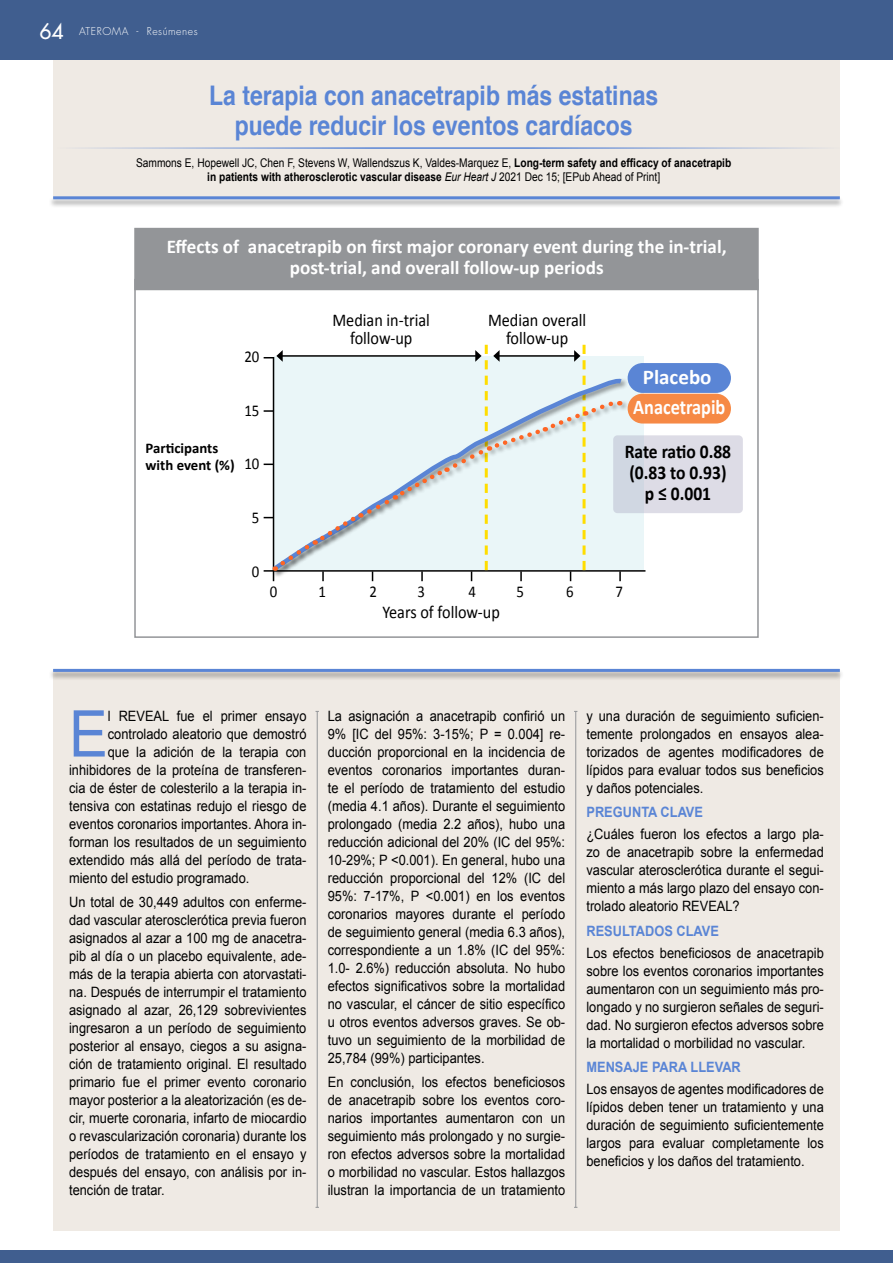
<style>
.page{position:relative;width:893px;height:1263px;background:#fff}
.page>*{position:absolute;margin:0;border:0;box-sizing:border-box;transform-origin:0 0}
.t1{font:64.5px "Arial";color:#5a85d5;scale:.9 1}
.t2{font:700 27px/30px "Helvetica";color:#5a85d5;text-align:center;scale:.85 1}
.t3{font:700 21px/30.2px "Calibri";color:#fff;text-align:center}
.t4{font:700 19.5px/21px "Calibri";color:#fff;text-align:center}
.t5{font:700 19.5px/21px "Calibri";color:#000;text-align:center;scale:.9 1}
.t6{font:18px/18px "Calibri";color:#000;text-align:center;scale:.9 1}
.t7{font:16.5px "Calibri";color:#000;scale:.9 1}
.t8{font:700 14.85px/17.7px "Calibri";color:#000}
.t9{font:14.25px/18px "Arial";color:#000;text-align:justify;scale:.9 1}
.t10{font:700 14.25px "Arial";color:#5a85d5;scale:.9 1}
.t11{font:12px/14.4px "Arial";color:#000;text-align:center;scale:.85 1}
.t12{font:300 10.5px "Futura Std";letter-spacing:.05em;color:#fff}
.s1{font-weight:500;font-size:21px}
.s2{font-weight:700}
.s3{font-style:italic}
</style>
<div class="page">
<div style="left:53px;top:670px;width:787px;height:561px;background:#efeae4"></div>
<div style="left:53px;top:43px;width:787px;height:155px;background:#efeae4"></div>
<div style="left:0;top:0;width:892px;height:60px;background:#405e8f"></div>
<div style="left:0;top:1250px;width:892px;height:13px;background:#405e8f"></div>
<div style="left:48px;top:668px;width:796px;height:13px;background:#000;opacity:.4"></div>
<hr style="left:53px;top:669px;width:787px;height:3px;background:#5a85d5">
<div style="left:48px;top:196px;width:796px;height:12px;background:#000;opacity:.4"></div>
<hr style="left:53px;top:196px;width:787px;height:3px;background:#5a85d5">
<hr style="left:53px;top:147px;width:787px;height:2px;background:#5a85d5">
<hr style="left:264px;top:570px;width:381px;height:2px;background:#000">
<svg style="left:264px;top:345px;width:357px;height:236px;background:#e3eced"></svg>
<div style="left:628px;top:363px;width:103px;height:30px;background:#5a85d5;border-radius:15px"></div>
<div style="left:613px;top:435px;width:130px;height:78px;background:linear-gradient(to right,#d3d8e3,#e1dde7);border-radius:4px"></div>
<div style="left:628px;top:394px;width:103px;height:29px;background:#f68945;border-radius:15px"></div>
<div style="left:134px;top:228px;width:625px;height:62px;background:#939598"></div>
<div style="left:134px;top:279px;width:625px;height:359px;border:2px solid #939598"></div>
<hr style="left:317px;top:711px;width:1px;height:496px;background:#939598">
<hr style="left:575px;top:711px;width:1px;height:496px;background:#939598">
<p class="t12" style="left:40px;top:25px;width:160px"><span class="s1">64</span> ATEROMA - Resúmenes</p>
<h2 class="t2" style="left:209px;top:81px;width:530px">La terapia con anacetrapib más estatinas puede reducir los eventos cardíacos</h2>
<p class="t11" style="left:136px;top:155px;width:702px">Sammons E, Hopewell JC, Chen F, Stevens W, Wallendszus K, Valdes-Marquez E, <span class="s2">Long-term safety and efficacy of anacetrapib in patients with atherosclerotic vascular disease</span> <span class="s3">Eur Heart J</span> 2021 Dec 15; [EPub Ahead of Print]</p>
<h3 class="t4" style="left:167px;top:236px;width:561px">Effects of anacetrapib on first major coronary event during the in-trial, post-trial, and overall follow-up periods</h3>
<p class="t7" style="left:244px;top:346px;width:18px">20</p>
<p class="t8" style="left:146px;top:439px;width:91px">Participants with event (%)</p>
<p class="t7" style="left:244px;top:400px;width:18px">15</p>
<p class="t7" style="left:244px;top:453px;width:18px">10</p>
<p class="t7" style="left:252px;top:507px;width:10px">5</p>
<p class="t6" style="left:332px;top:311px;width:110px">Median in-trial follow-up</p>
<p class="t6" style="left:488px;top:311px;width:111px">Median overall follow-up</p>
<h3 class="t3" style="left:633px;top:362px;width:94px">Placebo<br>Anacetrapib</h3>
<h3 class="t5" style="left:625px;top:441px;width:120px">Rate ratio 0.88 (0.83 to 0.93) p ≤ 0.001</h3>
<p class="t7" style="left:252px;top:561px;width:10px">0</p>
<p class="t7" style="left:270px;top:581px;width:10px">0</p>
<p class="t7" style="left:319px;top:581px;width:10px">1</p>
<p class="t7" style="left:370px;top:581px;width:10px">2</p>
<p class="t7" style="left:418px;top:581px;width:10px">3</p>
<p class="t7" style="left:469px;top:581px;width:10px">4</p>
<p class="t7" style="left:517px;top:581px;width:10px">5</p>
<p class="t7" style="left:566px;top:581px;width:10px">6</p>
<p class="t7" style="left:616px;top:581px;width:10px">7</p>
<p class="t6" style="left:382px;top:603px;width:132px">Years of follow-up</p>
<h1 class="t1" style="left:69px;top:692px;width:45px">E</h1>
<p class="t9" style="left:108px;top:707px;width:222px">l REVEAL fue el primer ensayo</p>
<p class="t9" style="left:108px;top:725px;width:222px">controlado aleatorio que demostró</p>
<p class="t9" style="left:108px;top:743px;width:222px">que la adición de la terapia con</p>
<p class="t9" style="left:69px;top:761px;width:265px">inhibidores de la proteína de transferen-</p>
<p class="t9" style="left:69px;top:779px;width:265px">cia de éster de colesterilo a la terapia in-</p>
<p class="t9" style="left:69px;top:797px;width:265px">tensiva con estatinas redujo el riesgo de</p>
<p class="t9" style="left:69px;top:815px;width:265px">eventos coronarios importantes. Ahora in-</p>
<p class="t9" style="left:69px;top:833px;width:265px">forman los resultados de un seguimiento</p>
<p class="t9" style="left:69px;top:851px;width:265px">extendido más allá del período de trata-</p>
<p class="t9" style="left:69px;top:869px;width:202px">miento del estudio programado.</p>
<p class="t9" style="left:69px;top:893px;width:265px">Un total de 30,449 adultos con enferme&shy;dad vascular aterosclerótica previa fueron asignados al azar a 100 mg de anacetra&shy;pib al día o un placebo equivalente, ade&shy;más de la terapia abierta con atorvastati&shy;na. Después de interrumpir el tratamiento asignado al azar, 26,129 sobrevivientes ingresaron a un período de seguimiento posterior al ensayo, ciegos a su asigna&shy;ción de tratamiento original. El resultado primario fue el primer evento coronario mayor posterior a la aleatorización (es de&shy;cir, muerte coronaria, infarto de miocardio o revascularización coronaria) durante los períodos de tratamiento en el ensayo y después del ensayo, con análisis por in&shy;tención de tratar.</p>
<p class="t9" style="left:328px;top:707px;width:265px">La asignación a anacetrapib confirió un 9% [IC del 95%: 3-15%; P = 0.004] re&shy;ducción proporcional en la incidencia de eventos coronarios importantes duran&shy;te el período de tratamiento del estudio (media 4.1 años). Durante el seguimiento prolongado (media 2.2 años), hubo una reducción adicional del 20% (IC del 95%:<br>10-29%; P &lt;0.001). En general, hubo una reducción proporcional del 12% (IC del 95%: 7-17%, P &lt;0.001) en los eventos coronarios mayores durante el período de seguimiento general (media 6.3 años), correspondiente a un 1.8% (IC del 95%:<br>1.0- 2.6%) reducción absoluta. No hubo efectos significativos sobre la mortalidad no vascular, el cáncer de sitio específico u otros eventos adversos graves. Se ob&shy;tuvo un seguimiento de la morbilidad de 25,784 (99%) participantes.</p>
<p class="t9" style="left:328px;top:1073px;width:265px">En conclusión, los efectos beneficiosos de anacetrapib sobre los eventos coro&shy;narios importantes aumentaron con un seguimiento más prolongado y no surgie&shy;ron efectos adversos sobre la mortalidad o morbilidad no vascular. Estos hallazgos ilustran la importancia de un tratamiento</p>
<p class="t9" style="left:586px;top:707px;width:265px">y una duración de seguimiento suficien&shy;temente prolongados en ensayos alea&shy;torizados de agentes modificadores de lípidos para evaluar todos sus beneficios y daños potenciales.</p>
<p class="t10" style="left:586px;top:802px;width:131px">PREGUNTA CLAVE</p>
<p class="t9" style="left:586px;top:825px;width:265px">¿Cuáles fueron los efectos a largo pla&shy;zo de anacetrapib sobre la enfermedad vascular aterosclerótica durante el segui&shy;miento a más largo plazo del ensayo con&shy;trolado aleatorio REVEAL?</p>
<p class="t10" style="left:586px;top:921px;width:149px">RESULTADOS CLAVE</p>
<p class="t9" style="left:586px;top:944px;width:265px">Los efectos beneficiosos de anacetrapib sobre los eventos coronarios importantes aumentaron con un seguimiento más pro&shy;longado y no surgieron señales de seguri&shy;dad. No surgieron efectos adversos sobre la mortalidad o morbilidad no vascular.</p>
<p class="t10" style="left:586px;top:1058px;width:173px">MENSAJE PARA LLEVAR</p>
<p class="t9" style="left:586px;top:1080px;width:265px">Los ensayos de agentes modificadores de lípidos deben tener un tratamiento y una duración de seguimiento suficientemente largos para evaluar completamente los beneficios y los daños del tratamiento.</p>
</div>
